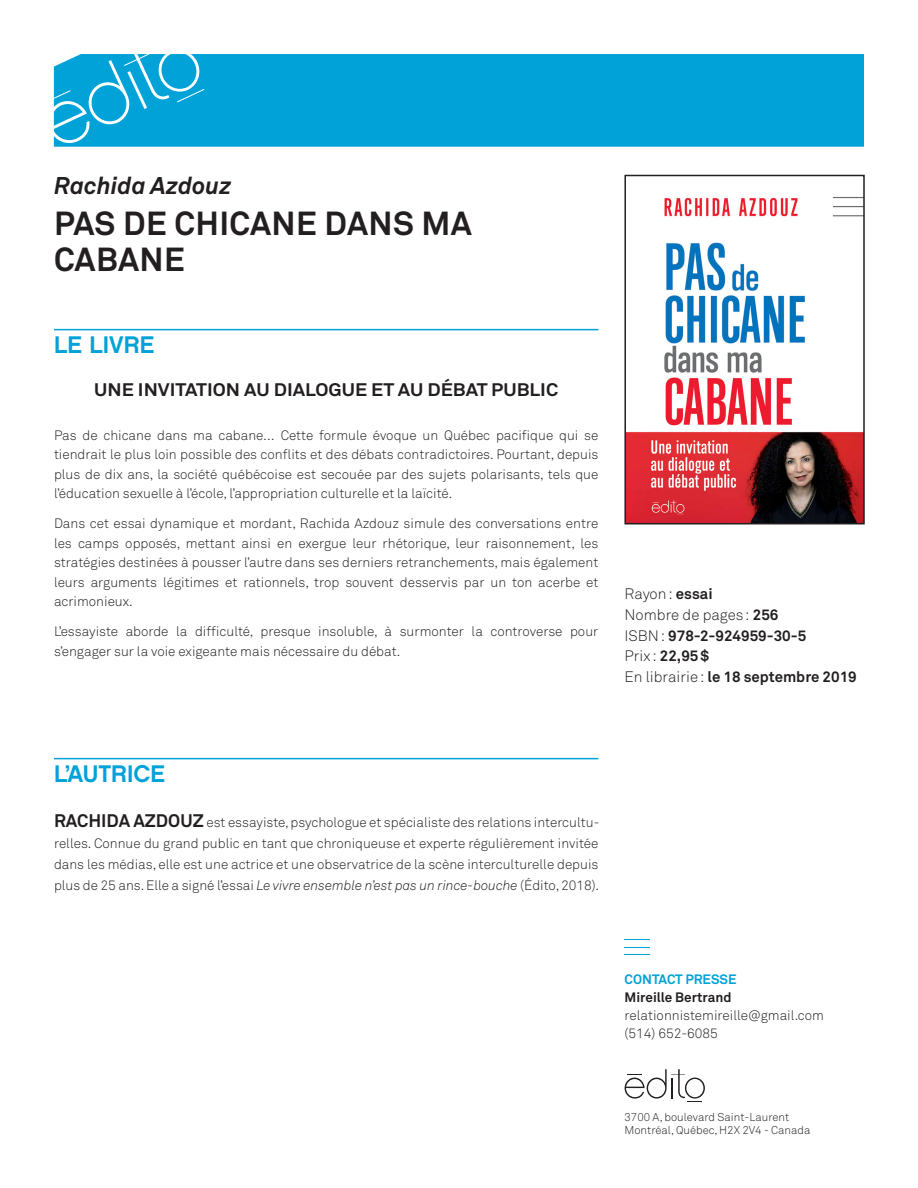
<style>
.page{position:relative;width:918px;height:1188px;background:#fff}
.page>*{position:absolute;margin:0;border:0;box-sizing:border-box;transform-origin:0 0}
.t1{font:700 33px/36px "Akkurat";letter-spacing:.01em;color:#231f20}
.t2{font:24px "Chalet New York Nineteen Sixty";color:#00a2d8}
.t3{font:italic 700 24px "Akkurat";color:#231f20}
.t4{font:700 18px "Akkurat";color:#231f20;scale:1.08 1}
.t5{font:700 15px "Akkurat";color:#231f20}
.t6{font:300 15px "Akkurat";color:#231f20}
.t7{font:300 13.5px/19.5px "Akkurat";color:#231f20;text-align:justify}
.t8{font:700 13.5px "Akkurat";color:#231f20}
.t9{font:700 13.5px "Akkurat";color:#00a2d8}
.t10{font:300 11.25px "Akkurat";color:#231f20}
.s1{font-weight:700}
.s2{font-weight:300}
.s3{font-weight:700;font-size:18px}
.s4{font-style:italic}
</style>
<div class="page">
<div style="left:54px;top:54px;width:810px;height:93px;background:#00a2d8"></div>
<svg style="left:625px;top:1069px;width:80px;height:33px"></svg>
<svg style="left:53px;top:54px;width:151px;height:92px;background:#1faddc"></svg>
<svg style="left:625px;top:939px;width:25px;height:1px"></svg>
<svg style="left:625px;top:947px;width:25px;height:1px"></svg>
<svg style="left:625px;top:954px;width:25px;height:1px"></svg>
<hr style="left:54px;top:329px;width:544px;height:1px;background:#00a2d8">
<hr style="left:54px;top:758px;width:544px;height:1px;background:#00a2d8">
<img style="left:627px;top:197px;width:235px;height:324px">
<div style="left:624px;top:175px;width:241px;height:349px;border:2px solid #231f20"></div>
<p class="t3" style="left:54px;top:170px;width:179px">Rachida Azdouz</p>
<p class="t1" style="left:54px;top:206px;width:420px">PAS DE CHICANE DANS MA<br>CABANE</p>
<p class="t2" style="left:54px;top:330px;width:102px">LE LIVRE</p>
<p class="t4" style="left:94px;top:379px;width:431px">UNE INVITATION AU DIALOGUE ET AU DÉBAT PUBLIC</p>
<p class="t7" style="left:54px;top:426px;width:546px">Pas de chicane dans ma cabane… Cette formule évoque un Québec pacifique qui se tiendrait le plus loin possible des conflits et des débats contradictoires. Pourtant, depuis plus de dix ans, la société québécoise est secouée par des sujets polarisants, tels que l’éducation sexuelle à l’école, l’appropriation culturelle et la laïcité.</p>
<p class="t7" style="left:54px;top:514px;width:546px">Dans cet essai dynamique et mordant, Rachida Azdouz simule des conversations entre les camps opposés, mettant ainsi en exergue leur rhétorique, leur raisonnement, les stratégies destinées à pousser l’autre dans ses derniers retranchements, mais également leurs arguments légitimes et rationnels, trop souvent desservis par un ton acerbe et acrimonieux.</p>
<p class="t7" style="left:54px;top:622px;width:546px">L’essayiste aborde la difficulté, presque insoluble, à surmonter la controverse pour s’engager sur la voie exigeante mais nécessaire du débat.</p>
<p class="t6" style="left:625px;top:585px;width:90px">Rayon: <span class="s1">essai</span></p>
<p class="t6" style="left:625px;top:606px;width:155px">Nombre de pages: <span class="s1">256</span></p>
<p class="t5" style="left:625px;top:626px;width:183px"><span class="s2">ISBN:</span> 978-2-924959-30-5</p>
<p class="t5" style="left:625px;top:647px;width:86px"><span class="s2">Prix :</span> 22,95$</p>
<p class="t5" style="left:625px;top:667px;width:234px"><span class="s2">En librairie:</span> le 18 septembre 2019</p>
<p class="t2" style="left:54px;top:759px;width:113px">L’AUTRICE</p>
<p class="t7" style="left:54px;top:812px;width:547px;line-height:21px"><span class="s3">RACHIDA AZDOUZ</span> est essayiste, psychologue et spécialiste des relations intercultu&shy;relles. Connue du grand public en tant que chroniqueuse et experte régulièrement invitée dans les médias, elle est une actrice et une observatrice de la scène interculturelle depuis plus de 25 ans. Elle a signé l’essai <span class="s4">Le vivre ensemble n’est pas un rince-bouche</span> (Édito, 2018).</p>
<p class="t9" style="left:625px;top:971px;width:114px">CONTACT PRESSE</p>
<p class="t8" style="left:625px;top:989px;width:108px">Mireille Bertrand</p>
<p class="t7" style="left:625px;top:1006px;width:201px">relationnistemireille@gmail.com</p>
<p class="t7" style="left:625px;top:1024px;width:95px">(514) 652-6085</p>
<p class="t10" style="left:625px;top:1111px;width:166px">3700 A, boulevard Saint-Laurent</p>
<p class="t10" style="left:625px;top:1123px;width:187px">Montréal, Québec, H2X 2V4 - Canada</p>
</div>
